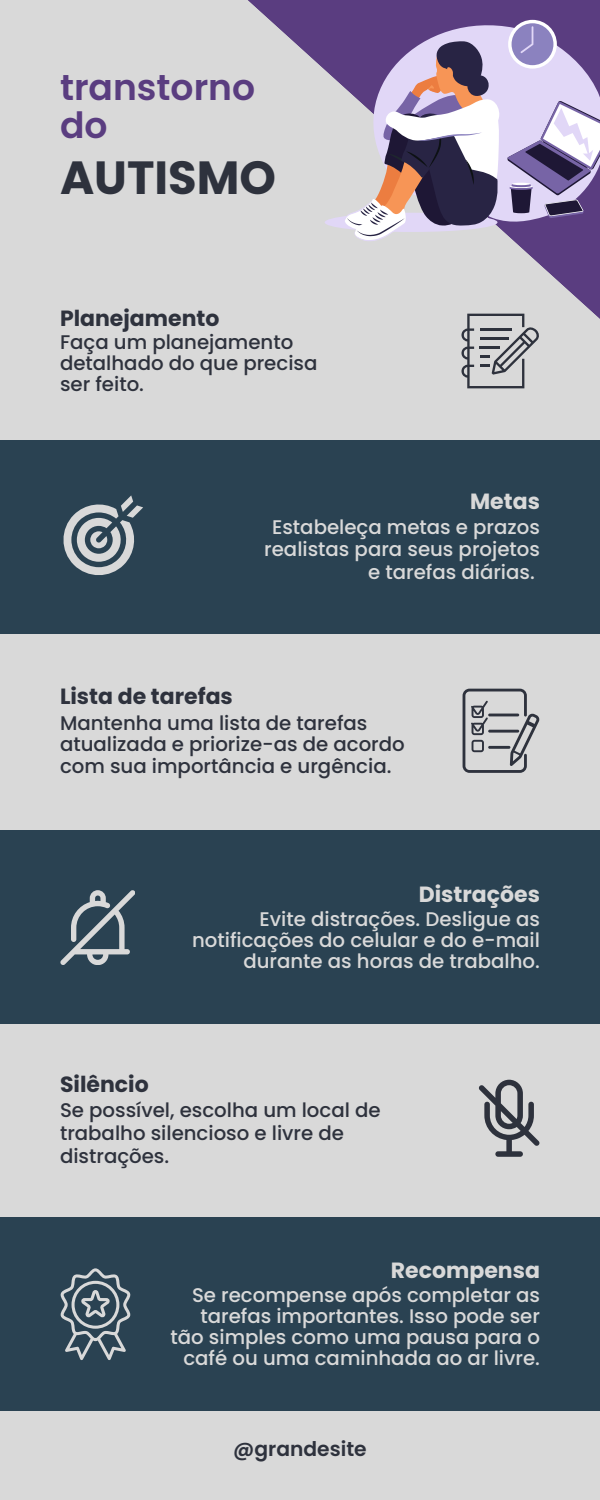
<style>
.page{position:relative;width:600px;height:1500px;background:#d9d9d9}
.page>*{position:absolute;margin:0;border:0;box-sizing:border-box;transform-origin:0 0}
.t1{font:700 46.5px "Poppins";color:#2e323d}
.t2{font:600 36.1px/38.5px "Poppins";color:#5a3d80}
.t3{font:700 22px "Poppins";color:#2e323d}
.t4{font:700 22px "Poppins";color:#d9d9d9}
.t5{font:600 20.2px "Poppins";color:#2e323d}
.t6{font:500 19.7px/21px "Poppins";color:#d9d9d9;text-align:right}
.t7{font:500 19.7px/21.3px "Poppins";color:#2e323d}
</style>
<div class="page">
<svg style="left:248px;top:0;width:352px;height:389px"></svg>
<div style="left:0;top:1217px;width:600px;height:194px;background:#2a4252"></div>
<div style="left:0;top:440px;width:600px;height:194px;background:#2a4252"></div>
<div style="left:0;top:831px;width:600px;height:193px;background:#2a4252"></div>
<div style="left:325px;top:213px;width:172px;height:19px;background:#e1d7f7;border-radius:50%"></div>
<svg style="left:348px;top:1px;width:252px;height:224px;background:#8c76ac"></svg>
<svg style="left:507px;top:101px;width:93px;height:117px;background:#a89dc0"></svg>
<svg style="left:508px;top:20px;width:49px;height:49px"></svg>
<div style="left:512px;top:23px;width:41px;height:42px;background:#8b82bf;border-radius:50%"></div>
<svg style="left:520px;top:26px;width:13px;height:27px"></svg>
<svg style="left:344px;top:41px;width:155px;height:200px"></svg>
<svg style="left:479px;top:1080px;width:60px;height:77px"></svg>
<svg style="left:461px;top:314px;width:79px;height:74px"></svg>
<svg style="left:60px;top:890px;width:75px;height:75px"></svg>
<svg style="left:463px;top:689px;width:77px;height:84px"></svg>
<svg style="left:63px;top:495px;width:80px;height:80px"></svg>
<svg style="left:60px;top:1268px;width:70px;height:92px"></svg>
<p class="t2" style="left:60px;top:68px;width:197px">transtorno do</p>
<p class="t1" style="left:60px;top:145px;width:218px">AUTISMO</p>
<p class="t3" style="left:60px;top:303px;width:161px">Planejamento</p>
<p class="t7" style="left:60px;top:331px;width:259px">Faça um planejamento detalhado do que precisa ser feito.</p>
<h2 class="t4" style="left:470px;top:486px;width:71px">Metas</h2>
<h1 class="t6" style="left:264px;top:516px;width:277px;line-height:22.5px">Estabeleça metas e prazos realistas para seus projetos e tarefas diárias.</h1>
<h3 class="t3" style="left:60px;top:681px;width:174px">Lista de tarefas</h3>
<p class="t7" style="left:60px;top:712px;width:346px">Mantenha uma lista de tarefas atualizada e priorize-as de acordo com sua importância e urgência.</p>
<h3 class="t4" style="left:419px;top:879px;width:123px">Distrações</h3>
<p class="t6" style="left:192px;top:908px;width:349px">Evite distrações. Desligue as notificações do celular e do e-mail durante as horas de trabalho.</p>
<p class="t3" style="left:60px;top:1069px;width:90px">Silêncio</p>
<h3 class="t7" style="left:60px;top:1098px;width:322px;line-height:23.2px">Se possível, escolha um local de trabalho silencioso e livre de distrações.</h3>
<p class="t4" style="left:391px;top:1255px;width:151px">Recompensa</p>
<h3 class="t6" style="left:171px;top:1285px;width:371px">Se recompense após completar as tarefas importantes. Isso pode ser tão simples como uma pausa para o café ou uma caminhada ao ar livre.</h3>
<p class="t5" style="left:233px;top:1435px;width:135px">@grandesite</p>
</div>
